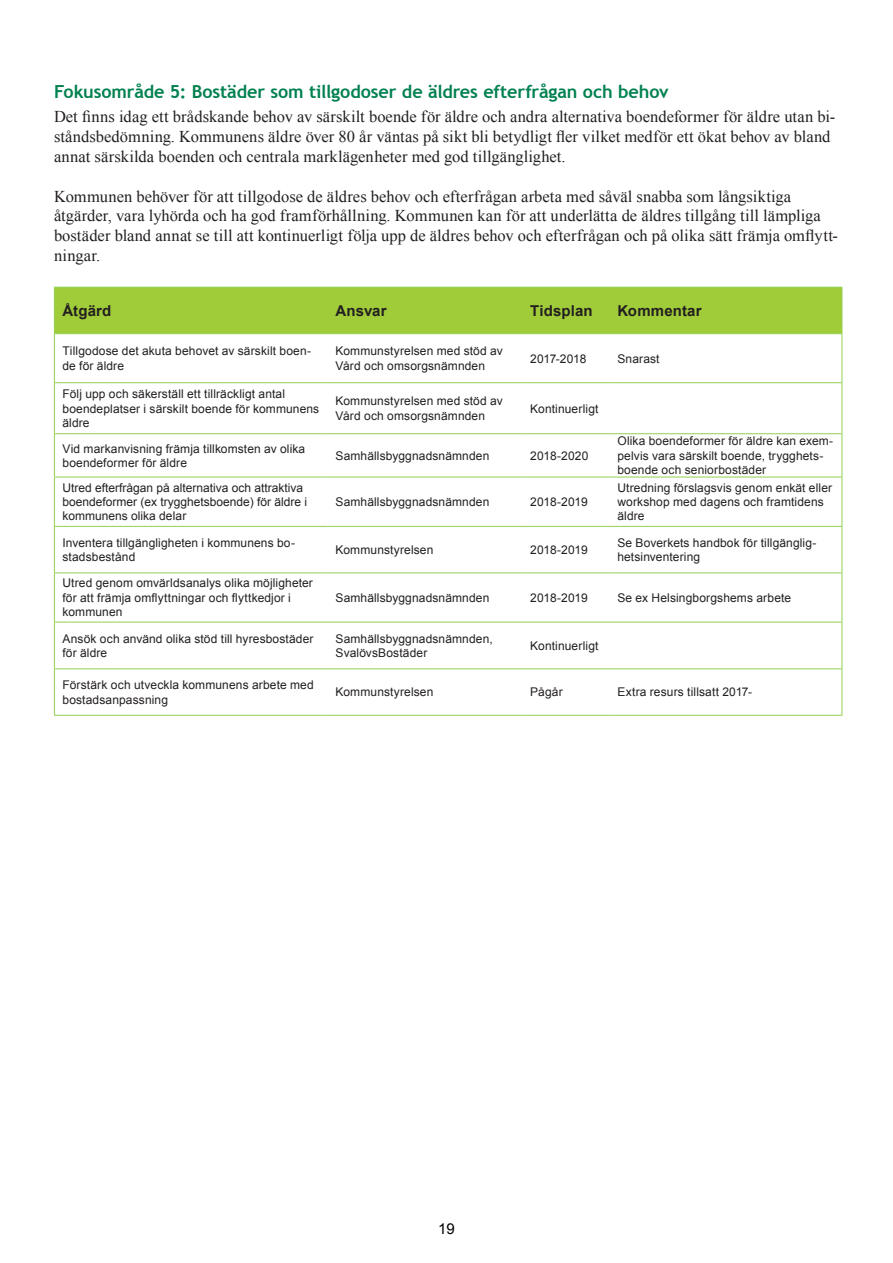
<style>
.page{position:relative;width:893px;height:1263px;background:#fff}
.page>*{position:absolute;margin:0;border:0;box-sizing:border-box;transform-origin:0 0}
.Rubrik_3_Vanlig_med{font:700 18px "Trebuchet MS";letter-spacing:-.005em;color:#00814f}
.Vanlig_1_spalt{font:16.5px/19.8px "Times New Roman";letter-spacing:.005em;color:#231f20}
.figurtext_2_spalter{font:700 15px "Arial";letter-spacing:.01em;color:#231f20}
.t1{font:15px "Arial";color:#000}
.figurtext_2_spalter-2{font:12px/14.4px "Arial";letter-spacing:.01em;color:#231f20}
.figurtext_2_spalter-3{font:12px "Arial";letter-spacing:-.01em;color:#231f20}
</style>
<div class="page">
<div style="left:55px;top:288px;width:787px;height:45px;background:#a1cc3a"></div>
<hr style="left:54px;top:288px;width:1px;height:45px;background:#92d050">
<hr style="left:842px;top:288px;width:1px;height:45px;background:#92d050">
<hr style="left:54px;top:334px;width:1px;height:48px;background:#92d050">
<hr style="left:842px;top:334px;width:1px;height:48px;background:#92d050">
<hr style="left:54px;top:383px;width:1px;height:50px;background:#92d050">
<hr style="left:842px;top:383px;width:1px;height:50px;background:#92d050">
<hr style="left:54px;top:434px;width:1px;height:43px;background:#92d050">
<hr style="left:842px;top:434px;width:1px;height:43px;background:#92d050">
<hr style="left:54px;top:477px;width:1px;height:49px;background:#92d050">
<hr style="left:842px;top:477px;width:1px;height:49px;background:#92d050">
<hr style="left:54px;top:527px;width:1px;height:45px;background:#92d050">
<hr style="left:842px;top:527px;width:1px;height:45px;background:#92d050">
<hr style="left:54px;top:573px;width:1px;height:49px;background:#92d050">
<hr style="left:842px;top:573px;width:1px;height:49px;background:#92d050">
<hr style="left:54px;top:622px;width:1px;height:46px;background:#92d050">
<hr style="left:842px;top:622px;width:1px;height:46px;background:#92d050">
<hr style="left:54px;top:669px;width:1px;height:46px;background:#92d050">
<hr style="left:54px;top:287px;width:273px;height:1px;background:#92d050">
<hr style="left:327px;top:287px;width:195px;height:1px;background:#92d050">
<hr style="left:522px;top:287px;width:87px;height:1px;background:#92d050">
<hr style="left:609px;top:287px;width:233px;height:1px;background:#92d050">
<hr style="left:54px;top:333px;width:273px;height:1px;background:#92d050">
<hr style="left:327px;top:333px;width:195px;height:1px;background:#92d050">
<hr style="left:522px;top:333px;width:87px;height:1px;background:#92d050">
<hr style="left:609px;top:333px;width:233px;height:1px;background:#92d050">
<hr style="left:54px;top:382px;width:273px;height:1px;background:#92d050">
<hr style="left:327px;top:382px;width:195px;height:1px;background:#92d050">
<hr style="left:522px;top:382px;width:87px;height:1px;background:#92d050">
<hr style="left:609px;top:382px;width:233px;height:1px;background:#92d050">
<hr style="left:54px;top:433px;width:273px;height:1px;background:#92d050">
<hr style="left:327px;top:433px;width:195px;height:1px;background:#92d050">
<hr style="left:522px;top:433px;width:87px;height:1px;background:#92d050">
<hr style="left:609px;top:433px;width:233px;height:1px;background:#92d050">
<hr style="left:54px;top:477px;width:273px;height:1px;background:#92d050">
<hr style="left:327px;top:477px;width:195px;height:1px;background:#92d050">
<hr style="left:522px;top:477px;width:87px;height:1px;background:#92d050">
<hr style="left:609px;top:477px;width:233px;height:1px;background:#92d050">
<hr style="left:54px;top:526px;width:273px;height:1px;background:#92d050">
<hr style="left:327px;top:526px;width:195px;height:1px;background:#92d050">
<hr style="left:522px;top:526px;width:87px;height:1px;background:#92d050">
<hr style="left:609px;top:526px;width:233px;height:1px;background:#92d050">
<hr style="left:54px;top:572px;width:273px;height:1px;background:#92d050">
<hr style="left:327px;top:572px;width:195px;height:1px;background:#92d050">
<hr style="left:522px;top:572px;width:87px;height:1px;background:#92d050">
<hr style="left:609px;top:572px;width:233px;height:1px;background:#92d050">
<hr style="left:54px;top:622px;width:273px;height:1px;background:#92d050">
<hr style="left:327px;top:622px;width:195px;height:1px;background:#92d050">
<hr style="left:522px;top:622px;width:87px;height:1px;background:#92d050">
<hr style="left:609px;top:622px;width:233px;height:1px;background:#92d050">
<hr style="left:54px;top:668px;width:273px;height:1px;background:#92d050">
<hr style="left:327px;top:668px;width:195px;height:1px;background:#92d050">
<hr style="left:522px;top:668px;width:87px;height:1px;background:#92d050">
<hr style="left:609px;top:668px;width:233px;height:1px;background:#92d050">
<hr style="left:54px;top:715px;width:273px;height:1px;background:#92d050">
<hr style="left:327px;top:715px;width:195px;height:1px;background:#92d050">
<hr style="left:522px;top:715px;width:87px;height:1px;background:#92d050">
<hr style="left:609px;top:715px;width:233px;height:1px;background:#92d050">
<hr style="left:842px;top:669px;width:1px;height:46px;background:#92d050">
<p class="Rubrik_3_Vanlig_med" style="left:54px;top:81px;width:616px">Fokusområde 5: Bostäder som tillgodoser de äldres efterfrågan och behov</p>
<p class="Vanlig_1_spalt" style="left:54px;top:107px;width:783px">Det finns idag ett brådskande behov av särskilt boende för äldre och andra alternativa boendeformer för äldre utan bi&shy;ståndsbedömning. Kommunens äldre över 80 år väntas på sikt bli betydligt fler vilket medför ett ökat behov av bland annat särskilda boenden och centrala marklägenheter med god tillgänglighet.</p>
<p class="Vanlig_1_spalt" style="left:54px;top:186px;width:786px">Kommunen behöver för att tillgodose de äldres behov och efterfrågan arbeta med såväl snabba som långsiktiga åtgärder, vara lyhörda och ha god framförhållning. Kommunen kan för att underlätta de äldres tillgång till lämpliga bostäder bland annat se till att kontinuerligt följa upp de äldres behov och efterfrågan och på olika sätt främja omflytt&shy;ningar.</p>
<p class="figurtext_2_spalter" style="left:62px;top:301px;width:50px">Åtgärd</p>
<p class="figurtext_2_spalter" style="left:336px;top:301px;width:53px">Ansvar</p>
<p class="figurtext_2_spalter" style="left:530px;top:301px;width:64px">Tidsplan</p>
<p class="figurtext_2_spalter" style="left:617px;top:301px;width:86px">Kommentar</p>
<p class="figurtext_2_spalter-2" style="left:62px;top:344px;width:250px">Tillgodose det akuta behovet av särskilt boen&shy;de för äldre</p>
<p class="figurtext_2_spalter-2" style="left:335px;top:344px;width:169px">Kommunstyrelsen med stöd av<br>Vård och omsorgsnämnden</p>
<p class="figurtext_2_spalter-3" style="left:530px;top:350px;width:58px">2017-2018</p>
<p class="figurtext_2_spalter-2" style="left:617px;top:351px;width:44px">Snarast</p>
<p class="figurtext_2_spalter-2" style="left:62px;top:387px;width:258px">Följ upp och säkerställ ett tillräckligt antal boendeplatser i särskilt boende för kommunens äldre</p>
<p class="figurtext_2_spalter-2" style="left:335px;top:394px;width:169px">Kommunstyrelsen med stöd av<br>Vård och omsorgsnämnden</p>
<p class="figurtext_2_spalter-2" style="left:530px;top:401px;width:70px">Kontinuerligt</p>
<p class="figurtext_2_spalter-2" style="left:62px;top:441px;width:244px">Vid markanvisning främja tillkomsten av olika boendeformer för äldre</p>
<p class="figurtext_2_spalter-2" style="left:335px;top:448px;width:155px">Samhällsbyggnadsnämnden</p>
<p class="figurtext_2_spalter-2" style="left:530px;top:448px;width:60px">2018-2020</p>
<p class="figurtext_2_spalter-2" style="left:617px;top:434px;width:217px">Olika boendeformer för äldre kan exem&shy;pelvis vara särskilt boende, trygghets&shy;boende och seniorbostäder</p>
<p class="figurtext_2_spalter-2" style="left:62px;top:480px;width:246px">Utred efterfrågan på alternativa och attraktiva boendeformer (ex trygghetsboende) för äldre i kommunens olika delar</p>
<p class="figurtext_2_spalter-2" style="left:335px;top:495px;width:155px">Samhällsbyggnadsnämnden</p>
<p class="figurtext_2_spalter-3" style="left:530px;top:494px;width:59px">2018-2019</p>
<p class="figurtext_2_spalter-2" style="left:617px;top:480px;width:216px">Utredning förslagsvis genom enkät eller workshop med dagens och framtidens äldre</p>
<p class="figurtext_2_spalter-2" style="left:62px;top:535px;width:234px">Inventera tillgängligheten i kommunens bo&shy;stadsbestånd</p>
<p class="figurtext_2_spalter-2" style="left:335px;top:543px;width:99px">Kommunstyrelsen</p>
<p class="figurtext_2_spalter-3" style="left:530px;top:542px;width:59px">2018-2019</p>
<p class="figurtext_2_spalter-2" style="left:617px;top:535px;width:201px">Se Boverkets handbok för tillgänglig&shy;hetsinventering</p>
<p class="figurtext_2_spalter-2" style="left:62px;top:576px;width:252px">Utred genom omvärldsanalys olika möjligheter för att främja omflyttningar och flyttkedjor i kommunen</p>
<p class="figurtext_2_spalter-2" style="left:335px;top:590px;width:155px">Samhällsbyggnadsnämnden</p>
<p class="figurtext_2_spalter-3" style="left:530px;top:590px;width:59px">2018-2019</p>
<p class="figurtext_2_spalter-2" style="left:617px;top:590px;width:175px">Se ex Helsingborgshems arbete</p>
<p class="figurtext_2_spalter-2" style="left:62px;top:631px;width:253px">Ansök och använd olika stöd till hyresbostäder för äldre</p>
<p class="figurtext_2_spalter-2" style="left:335px;top:631px;width:159px">Samhällsbyggnadsnämnden,<br>SvalövsBostäder</p>
<p class="figurtext_2_spalter-2" style="left:530px;top:638px;width:70px">Kontinuerligt</p>
<p class="figurtext_2_spalter-2" style="left:62px;top:678px;width:253px">Förstärk och utveckla kommunens arbete med bostadsanpassning</p>
<p class="figurtext_2_spalter-2" style="left:335px;top:685px;width:99px">Kommunstyrelsen</p>
<p class="figurtext_2_spalter-2" style="left:530px;top:685px;width:34px">Pågår</p>
<p class="figurtext_2_spalter-2" style="left:617px;top:685px;width:136px">Extra resurs tillsatt 2017-</p>
<p class="t1" style="left:438px;top:1219px;width:18px">19</p>
</div>
